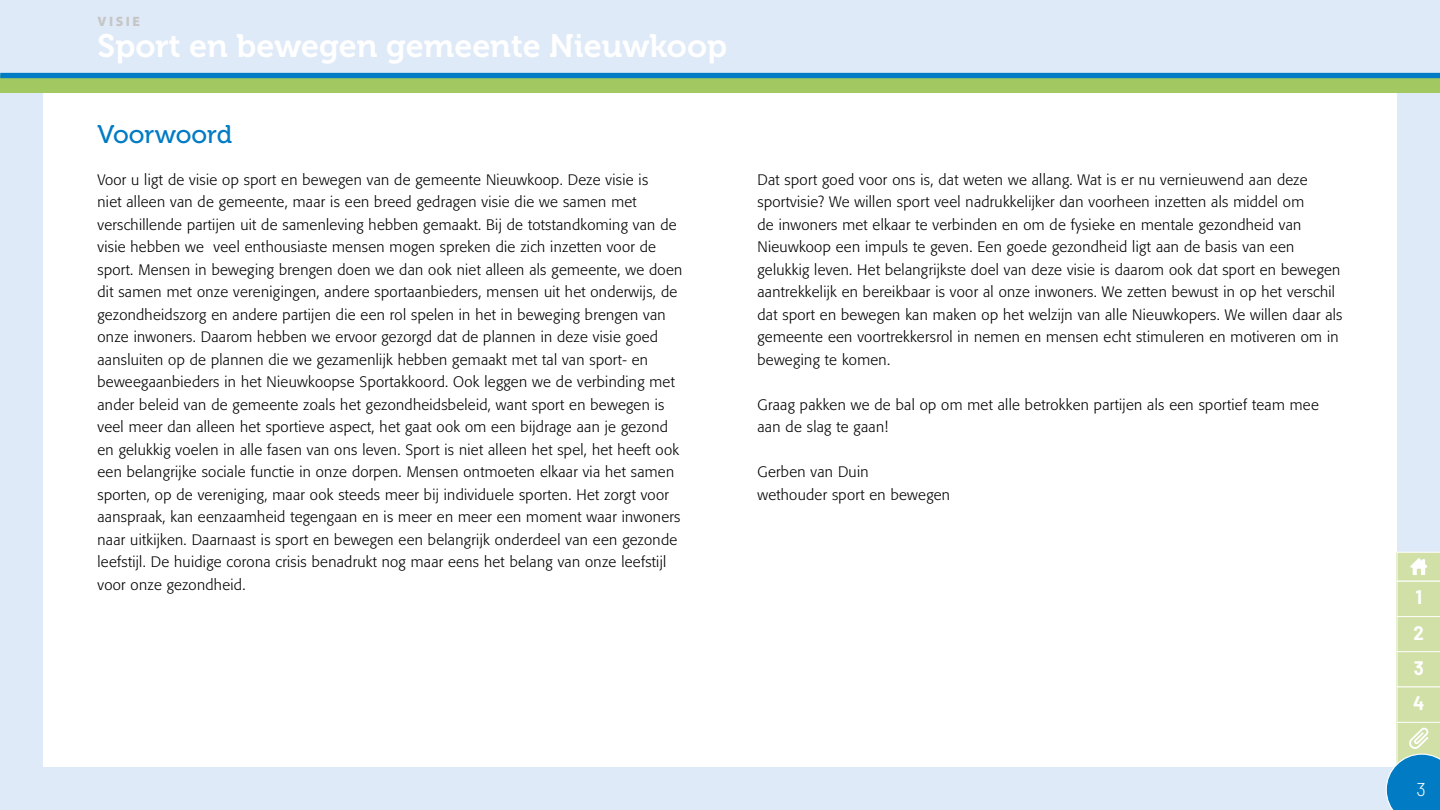
<style>
.page{position:relative;width:1440px;height:810px;background:#fff}
.page>*{position:absolute;margin:0;border:0;box-sizing:border-box;transform-origin:0 0}
.t1{font:32.25px "Museo 700";color:#fff}
.t2{font:25.5px "Museo 500";color:#007bc4}
.t3{font:700 19.05px "Barlow";color:#fff}
.t4{font:300 18.52px "Barlow";color:#fff}
.t5{font:300 15px/22.5px "Formata";letter-spacing:.02em;color:#000}
.t6{font:900 13.58px "Myriad Pro";letter-spacing:.18em;color:#c6c6c6}
</style>
<div class="page">
<div style="left:0;top:0;width:1440px;height:76px;background:#dfeaf8"></div>
<div style="left:0;top:767px;width:1426px;height:43px;background:#dfeaf8"></div>
<div style="left:0;top:93px;width:43px;height:693px;background:#dfeaf8"></div>
<div style="left:1397px;top:93px;width:43px;height:693px;background:#dfeaf8"></div>
<div style="left:0;top:76px;width:1440px;height:17px;background:#a1c861"></div>
<div style="left:0;top:73px;width:1440px;height:5px;background:#007bc4"></div>
<svg style="left:1386px;top:552px;width:54px;height:258px"></svg>
<p class="t6" style="left:98px;top:14px;width:44px">VISIE</p>
<h1 class="t1" style="left:98px;top:27px;width:631px">Sport en bewegen gemeente Nieuwkoop</h1>
<h2 class="t2" style="left:98px;top:120px;width:136px">Voorwoord</h2>
<p class="t5" style="left:98px;top:168px;width:586px">Voor u ligt de visie op sport en bewegen van de gemeente Nieuwkoop. Deze visie is<br>niet alleen van de gemeente, maar is een breed gedragen visie die we samen met verschillende partijen uit de samenleving hebben gemaakt. Bij de totstandkoming van de visie hebben we veel enthousiaste mensen mogen spreken die zich inzetten voor de sport. Mensen in beweging brengen doen we dan ook niet alleen als gemeente, we doen dit samen met onze verenigingen, andere sportaanbieders, mensen uit het onderwijs, de gezondheidszorg en andere partijen die een rol spelen in het in beweging brengen van onze inwoners. Daarom hebben we ervoor gezorgd dat de plannen in deze visie goed aansluiten op de plannen die we gezamenlijk hebben gemaakt met tal van sport- en beweegaanbieders in het Nieuwkoopse Sportakkoord. Ook leggen we de verbinding met ander beleid van de gemeente zoals het gezondheidsbeleid, want sport en bewegen is veel meer dan alleen het sportieve aspect, het gaat ook om een bijdrage aan je gezond en gelukkig voelen in alle fasen van ons leven. Sport is niet alleen het spel, het heeft ook een belangrijke sociale functie in onze dorpen. Mensen ontmoeten elkaar via het samen sporten, op de vereniging, maar ook steeds meer bij individuele sporten. Het zorgt voor aanspraak, kan eenzaamheid tegengaan en is meer en meer een moment waar inwoners naar uitkijken. Daarnaast is sport en bewegen een belangrijk onderdeel van een gezonde leefstijl. De huidige corona crisis benadrukt nog maar eens het belang van onze leefstijl voor onze gezondheid.</p>
<p class="t5" style="left:758px;top:168px;width:587px">Dat sport goed voor ons is, dat weten we allang. Wat is er nu vernieuwend aan deze sportvisie? We willen sport veel nadrukkelijker dan voorheen inzetten als middel om<br>de inwoners met elkaar te verbinden en om de fysieke en mentale gezondheid van Nieuwkoop een impuls te geven. Een goede gezondheid ligt aan de basis van een gelukkig leven. Het belangrijkste doel van deze visie is daarom ook dat sport en bewegen aantrekkelijk en bereikbaar is voor al onze inwoners. We zetten bewust in op het verschil dat sport en bewegen kan maken op het welzijn van alle Nieuwkopers. We willen daar als gemeente een voortrekkersrol in nemen en mensen echt stimuleren en motiveren om in beweging te komen.</p>
<p class="t5" style="left:758px;top:393px;width:563px">Graag pakken we de bal op om met alle betrokken partijen als een sportief team mee aan de slag te gaan!</p>
<p class="t5" style="left:758px;top:461px;width:194px">Gerben van Duin<br>wethouder sport en bewegen</p>
<p class="t3" style="left:1416px;top:583px;width:8px">1</p>
<p class="t3" style="left:1414px;top:619px;width:12px">2</p>
<p class="t3" style="left:1414px;top:654px;width:12px">3</p>
<p class="t3" style="left:1413px;top:689px;width:13px">4</p>
<p class="t4" style="left:1417px;top:776px;width:11px">3</p>
</div>
